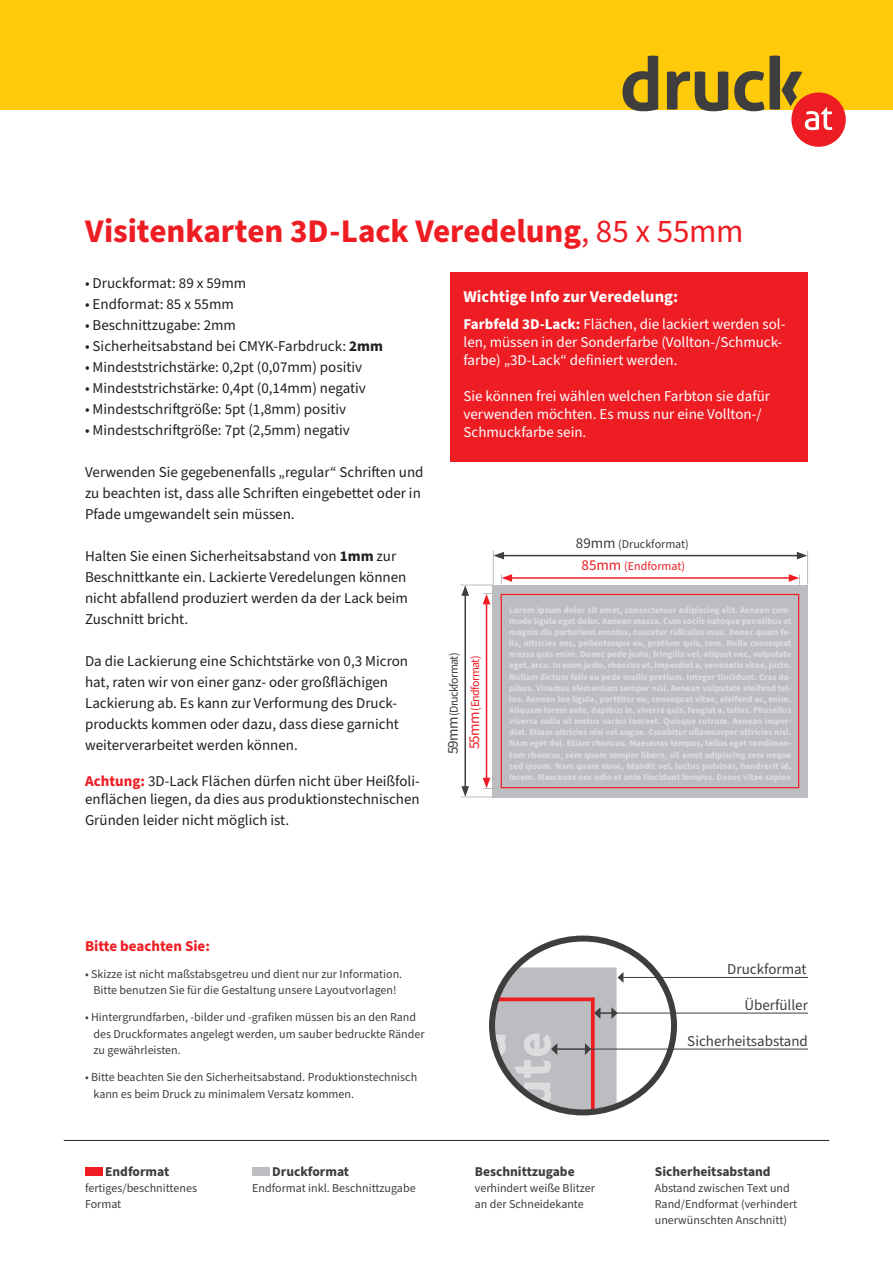
<style>
.page{position:relative;width:893px;height:1263px;background:#fff}
.page>*{position:absolute;margin:0;border:0;box-sizing:border-box;transform-origin:0 0}
.t1{font:700 33px "Source Sans Pro";letter-spacing:-.005em;color:#ee1d23}
.t2{font:700 16.5px "Source Sans Pro";color:#fff}
.t3{font:15px/21px "Source Sans Pro";color:#231f20}
.t4{font:15px/18px "Source Sans Pro";color:#fff}
.t5{font:15px "Source Sans Pro";color:#3e3e3f}
.t6{font:700 15px "Source Sans Pro";color:#ee1d23}
.t7{font:700 13.5px "Source Sans Pro";color:#3e3e3f}
.t8{font:12px/16.5px "Source Sans Pro";color:#3e3e3f}
.t9{font:12px/21.3px "Source Sans Pro";letter-spacing:-.05em;color:#3e3e3f;text-align:center}
.t10{font:700 9px/11.1px "Source Sans Pro";color:#dcdddf;text-align:justify}
.s1{font-weight:400}
.s2{font-weight:700}
.s3{font-weight:700;color:#ee1d23}
.s4{font-size:15px}
.s5{font-size:15px;color:#ee1d23}
.s6{color:#ee1d23}
</style>
<div class="page">
<div style="left:0;top:0;width:893px;height:109px;background:#feca0a"></div>
<div style="left:791px;top:92px;width:55px;height:55px;background:#ee1d23;border-radius:50%"></div>
<svg style="left:622px;top:56px;width:210px;height:74px"></svg>
<div style="left:493px;top:585px;width:315px;height:212px;background:#bcbdc0"></div>
<hr style="left:807px;top:551px;width:1px;height:34px;background:#bcbdc0">
<hr style="left:460px;top:796px;width:33px;height:1px;background:#bcbdc0">
<hr style="left:460px;top:585px;width:33px;height:1px;background:#bcbdc0">
<hr style="left:493px;top:551px;width:1px;height:34px;background:#bcbdc0">
<hr style="left:502px;top:555px;width:297px;height:1px;background:#3e3e3f">
<svg style="left:493px;top:552px;width:11px;height:7px"></svg>
<svg style="left:797px;top:552px;width:10px;height:7px"></svg>
<hr style="left:510px;top:577px;width:281px;height:2px;background:#ee1d23">
<svg style="left:501px;top:574px;width:11px;height:11px"></svg>
<svg style="left:789px;top:574px;width:11px;height:11px"></svg>
<hr style="left:464px;top:593px;width:2px;height:195px;background:#3e3e3f">
<svg style="left:461px;top:786px;width:8px;height:11px"></svg>
<svg style="left:461px;top:585px;width:8px;height:11px"></svg>
<hr style="left:486px;top:602px;width:1px;height:178px;background:#ee1d23">
<svg style="left:483px;top:778px;width:10px;height:11px"></svg>
<svg style="left:483px;top:593px;width:10px;height:11px"></svg>
<div style="left:501px;top:594px;width:298px;height:194px;border:1px solid #ee1d23"></div>
<div style="left:451px;top:272px;width:357px;height:190px;background:#ee1d23"></div>
<div style="left:252px;top:1167px;width:17px;height:8px;background:#bcbdc0"></div>
<div style="left:85px;top:1167px;width:17px;height:8px;background:#ee1d23"></div>
<hr style="left:64px;top:1140px;width:765px;height:1px;background:#231f20">
<hr style="left:623px;top:977px;width:185px;height:1px;background:#3e3e3f">
<hr style="left:615px;top:1013px;width:193px;height:1px;background:#3e3e3f">
<hr style="left:587px;top:1049px;width:221px;height:1px;background:#3e3e3f">
<svg style="left:492px;top:967px;width:131px;height:145px;background:#c1b9bc"></svg>
<div style="left:489px;top:935px;width:188px;height:180px;border:6px solid #3e3e3f;border-radius:50%"></div>
<h1 class="t1" style="left:85px;top:209px;width:660px">Visitenkarten 3D-Lack Veredelung<span class="s1">, 85 x 55mm</span></h1>
<h3 class="t3" style="left:85px;top:272px;width:163px">• Druckformat: 89 x 59mm</h3>
<h3 class="t3" style="left:85px;top:293px;width:150px">• Endformat: 85 x 55mm</h3>
<h3 class="t3" style="left:85px;top:314px;width:153px">• Beschnittzugabe: 2mm</h3>
<h3 class="t3" style="left:85px;top:335px;width:299px">• Sicherheitsabstand bei CMYK-Farbdruck: <span class="s2">2mm</span></h3>
<h3 class="t3" style="left:85px;top:356px;width:279px">• Mindeststrichstärke: 0,2pt (0,07mm) positiv</h3>
<h3 class="t3" style="left:85px;top:377px;width:282px">• Mindeststrichstärke: 0,4pt (0,14mm) negativ</h3>
<h3 class="t3" style="left:85px;top:398px;width:263px">• Mindestschriftgröße: 5pt (1,8mm) positiv</h3>
<h3 class="t3" style="left:85px;top:419px;width:266px">• Mindestschriftgröße: 7pt (2,5mm) negativ</h3>
<h3 class="t3" style="left:85px;top:461px;width:340px">Verwenden Sie gegebenenfalls „regular“ Schriften und zu beachten ist, dass alle Schriften eingebettet oder in<br>Pfade umgewandelt sein müssen.</h3>
<h3 class="t3" style="left:85px;top:545px;width:325px">Halten Sie einen Sicherheitsabstand von <span class="s2">1mm</span> zur Beschnittkante ein. Lackierte Veredelungen können nicht abfallend produziert werden da der Lack beim Zuschnitt bricht.</h3>
<h3 class="t3" style="left:85px;top:650px;width:325px">Da die Lackierung eine Schichtstärke von 0,3 Micron hat, raten wir von einer ganz- oder großflächigen Lackierung ab. Es kann zur Verformung des Druck&shy;produckts kommen oder dazu, dass diese garnicht weiterverarbeitet werden können.</h3>
<h3 class="t3" style="left:85px;top:772px;width:336px;line-height:18px"><span class="s3">Achtung:</span> 3D-Lack Flächen dürfen nicht über Heißfoli&shy;enflächen liegen, da dies aus produktionstechnischen</h3>
<h3 class="t3" style="left:85px;top:809px;width:206px">Gründen leider nicht möglich ist.</h3>
<h2 class="t2" style="left:463px;top:285px;width:216px">Wichtige Info zur Veredelung:</h2>
<h3 class="t4" style="left:463px;top:315px;width:323px"><span class="s2">Farbfeld 3D-Lack:</span> Flächen, die lackiert werden sol&shy;len, müssen in der Sonderfarbe (Vollton-/Schmuck&shy;farbe) „3D-Lack“ definiert werden.</h3>
<h3 class="t4" style="left:463px;top:387px;width:308px">Sie können frei wählen welchen Farbton sie dafür verwenden möchten. Es muss nur eine Vollton-/<br>Schmuckfarbe sein.</h3>
<h3 class="t8" style="left:576px;top:533px;width:114px;line-height:22.4px;text-align:center"><span class="s4">89mm</span> (Druckformat)<br><span class="s5">85mm</span> <span class="s6">(Endformat)</span></h3>
<p class="t10" style="left:509px;top:604px;width:284px">Lorem ipsum dolor sit amet, consectetuer adipiscing elit. Aenean com&shy;modo ligula eget dolor. Aenean massa. Cum sociis natoque penatibus et magnis dis parturient montes, nascetur ridiculus mus. Donec quam fe&shy;lis, ultricies nec, pellentesque eu, pretium quis, sem. Nulla consequat massa quis enim. Donec pede justo, fringilla vel, aliquet nec, vulputate eget, arcu. In enim justo, rhoncus ut, imperdiet a, venenatis vitae, justo.<br>Nullam dictum felis eu pede mollis pretium. Integer tincidunt. Cras da&shy;pibus. Vivamus elementum semper nisi. Aenean vulputate eleifend tel&shy;lus. Aenean leo ligula, porttitor eu, consequat vitae, eleifend ac, enim.<br>Aliquam lorem ante, dapibus in, viverra quis, feugiat a, tellus. Phasellus viverra nulla ut metus varius laoreet. Quisque rutrum. Aenean imper&shy;diet. Etiam ultricies nisi vel augue. Curabitur ullamcorper ultricies nisi.<br>Nam eget dui. Etiam rhoncus. Maecenas tempus, tellus eget condimen&shy;tum rhoncus, sem quam semper libero, sit amet adipiscing sem neque sed ipsum. Nam quam nunc, blandit vel, luctus pulvinar, hendrerit id, lorem. Maecenas nec odio et ante tincidunt tempus. Donec vitae sapien</p>
<h3 class="t9" style="left:443px;top:754px;width:103px;rotate:-90deg"><span class="s4">59mm</span>(Druckformat)<br><span class="s5">55mm</span> <span class="s6">(Endformat)</span></h3>
<h3 class="t6" style="left:85px;top:936px;width:126px">Bitte beachten Sie:</h3>
<h3 class="t8" style="left:85px;top:966px;width:319px;text-align:center">• Skizze ist nicht maßstabsgetreu und dient nur zur Information.<br>Bitte benutzen Sie für die Gestaltung unsere Layoutvorlagen!</h3>
<h3 class="t8" style="left:94px;top:1009px;width:332px;text-indent:-9px">• Hintergrundfarben, -bilder und -grafiken müssen bis an den Rand des Druckformates angelegt werden, um sauber bedruckte Ränder zu gewährleisten.</h3>
<h3 class="t8" style="left:94px;top:1069px;width:325px;text-indent:-9px">• Bitte beachten Sie den Sicherheitsabstand. Produktionstechnisch kann es beim Druck zu minimalem Versatz kommen.</h3>
<h3 class="t7" style="left:105px;top:1162px;width:66px">Endformat</h3>
<h3 class="t8" style="left:85px;top:1180px;width:113px;line-height:15.8px">fertiges/beschnittenes<br>Format</h3>
<h3 class="t7" style="left:272px;top:1162px;width:78px">Druckformat</h3>
<h3 class="t8" style="left:252px;top:1180px;width:165px">Endformat inkl. Beschnittzugabe</h3>
<h3 class="t7" style="left:475px;top:1162px;width:101px">Beschnittzugabe</h3>
<h3 class="t8" style="left:475px;top:1180px;width:122px;line-height:15.8px">verhindert weiße Blitzer an der Schneidekante</h3>
<h3 class="t5" style="left:727px;top:959px;width:81px">Druckformat</h3>
<h3 class="t5" style="left:744px;top:995px;width:65px">Überfüller</h3>
<h3 class="t5" style="left:687px;top:1031px;width:122px">Sicherheitsabstand</h3>
<h3 class="t7" style="left:655px;top:1162px;width:117px">Sicherheitsabstand</h3>
<h3 class="t8" style="left:655px;top:1180px;width:144px;line-height:15.8px">Abstand zwischen Text und<br>Rand/Endformat (verhindert unerwünschten Anschnitt)</h3>
</div>
